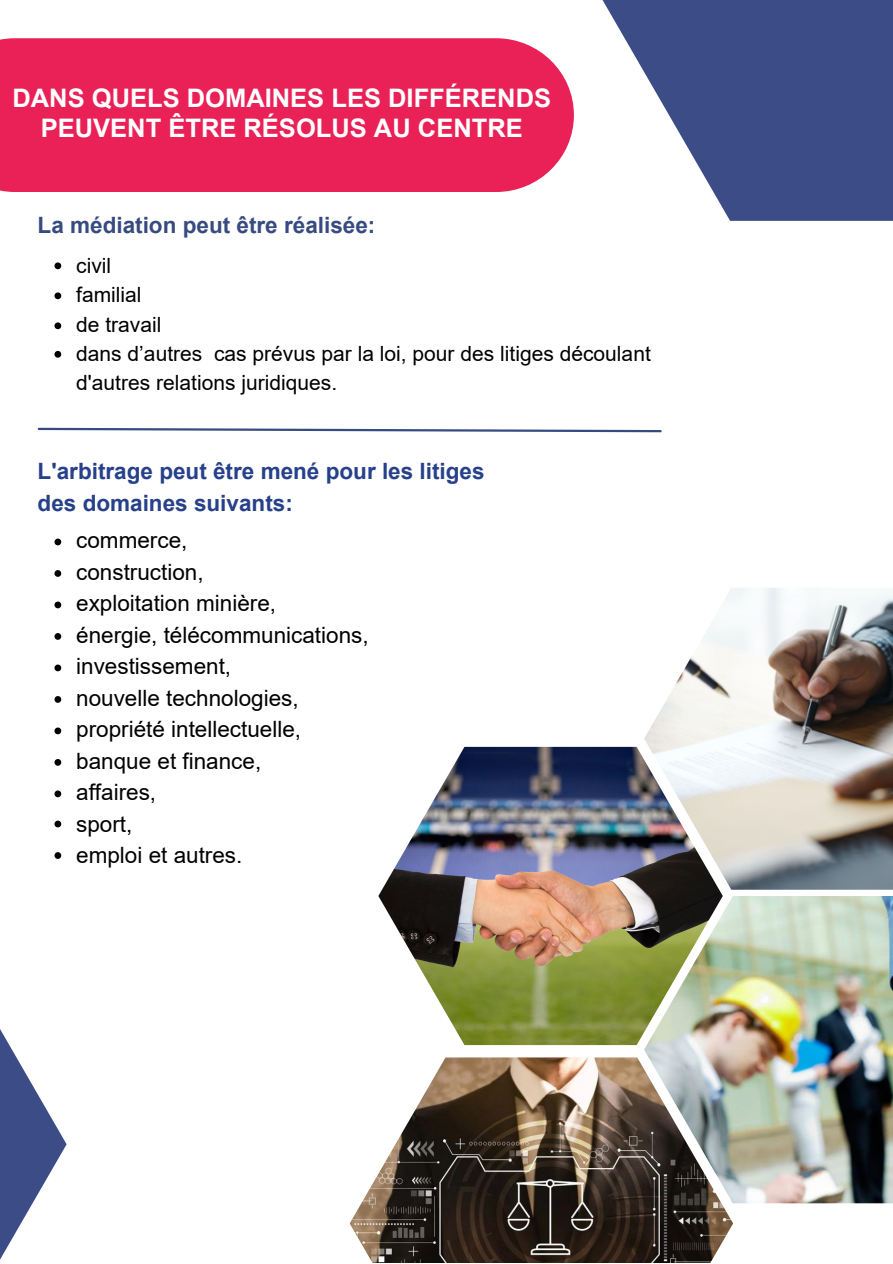
<style>
.page{position:relative;width:893px;height:1264px;background:#fff}
.page>*{position:absolute;margin:0;border:0;box-sizing:border-box;transform-origin:0 0}
.t1{font:700 25.5px/30.6px "Arial";color:#fff;text-align:center}
.t2{font:22.5px/31.5px "Arial";color:#000}
.t3{font:700 22.5px/31.5px "Arial";color:#26408a}
.t4{font:700 22.5px "Arial";color:#374b80}
.t5{font:21px/29.4px "Arial";color:#000}
</style>
<div class="page">
<img style="left:378px;top:747px;width:344px;height:298px">
<img style="left:349px;top:1057px;width:384px;height:205px">
<img style="left:644px;top:588px;width:248px;height:301px">
<img style="left:644px;top:896px;width:248px;height:307px">
<svg style="left:54px;top:538px;width:7px;height:7px"></svg>
<svg style="left:54px;top:570px;width:7px;height:7px"></svg>
<svg style="left:54px;top:601px;width:7px;height:7px"></svg>
<svg style="left:54px;top:633px;width:7px;height:7px"></svg>
<svg style="left:54px;top:664px;width:7px;height:7px"></svg>
<svg style="left:54px;top:727px;width:7px;height:7px"></svg>
<svg style="left:54px;top:759px;width:7px;height:6px"></svg>
<svg style="left:54px;top:790px;width:7px;height:7px"></svg>
<svg style="left:54px;top:262px;width:7px;height:7px"></svg>
<svg style="left:54px;top:292px;width:7px;height:7px"></svg>
<svg style="left:54px;top:322px;width:7px;height:7px"></svg>
<svg style="left:54px;top:351px;width:7px;height:7px"></svg>
<svg style="left:0;top:1029px;width:67px;height:231px"></svg>
<svg style="left:602px;top:0;width:290px;height:221px;fill:#3c4c86"></svg>
<div style="left:0;top:38px;width:574px;height:154px;background:#e92156"></div>
<svg style="left:37px;top:427px;width:625px;height:6px"></svg>
<svg style="left:54px;top:696px;width:7px;height:6px"></svg>
<svg style="left:54px;top:820px;width:7px;height:7px"></svg>
<svg style="left:54px;top:852px;width:7px;height:6px"></svg>
<p class="t1" style="left:12px;top:83px;width:540px">DANS QUELS DOMAINES LES DIFFÉRENDS<br>PEUVENT ÊTRE RÉSOLUS AU CENTRE</p>
<p class="t4" style="left:38px;top:209px;width:339px">La médiation peut être réalisée:</p>
<p class="t5" style="left:76px;top:250px;width:576px">civil<br>familial<br>de travail<br>dans d’autres cas prévus par la loi, pour des litiges découlant d'autres relations juridiques.</p>
<p class="t3" style="left:38px;top:456px;width:448px">L'arbitrage peut être mené pour les litiges des domaines suivants:</p>
<p class="t2" style="left:76px;top:524px;width:294px">commerce,<br>construction,<br>exploitation minière,<br>énergie, télécommunications, investissement,<br>nouvelle technologies, propriété intellectuelle, banque et finance,<br>affaires,<br>sport,<br>emploi et autres.</p>
</div>
